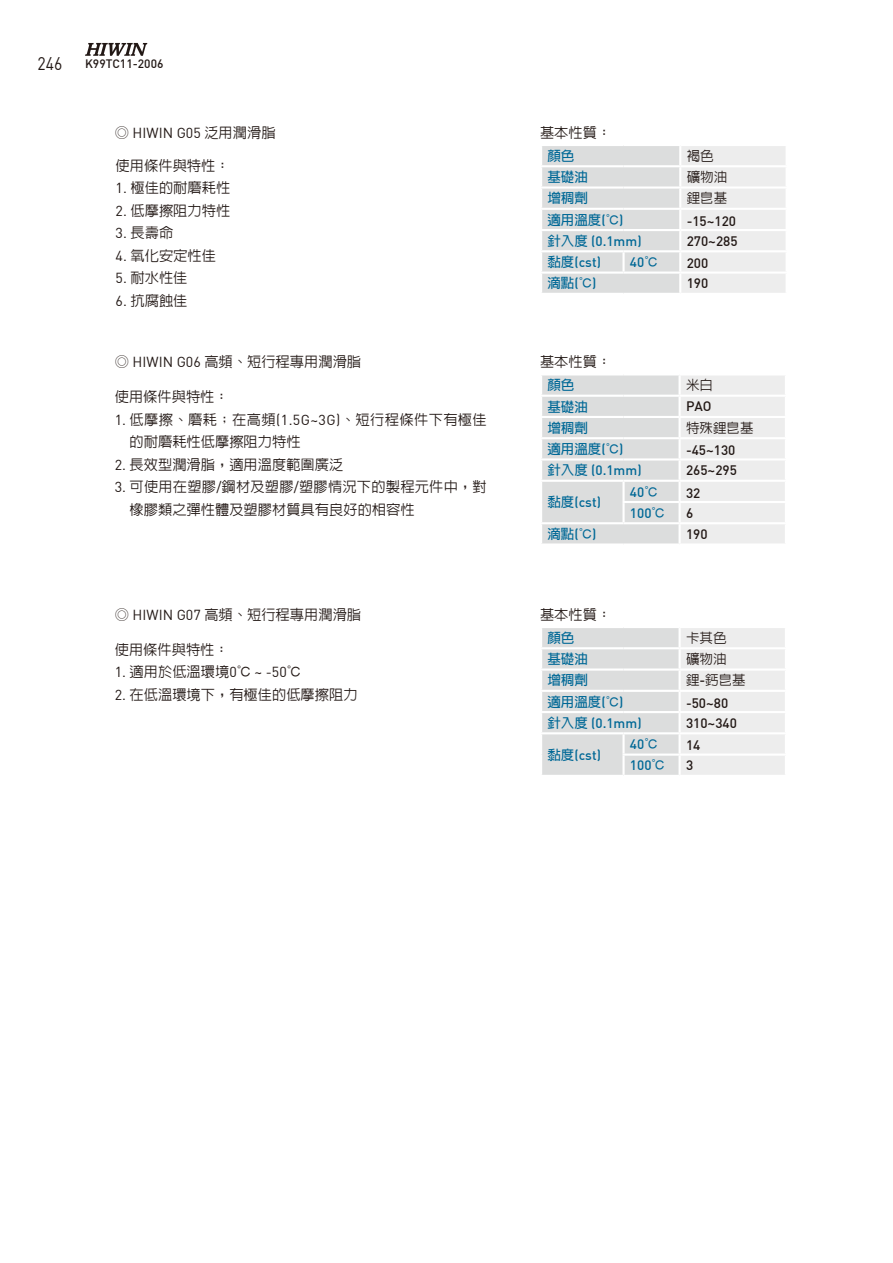
<style>
.page{position:relative;width:893px;height:1263px;background:#fff}
.page>*{position:absolute;margin:0;border:0;box-sizing:border-box;transform-origin:0 0}
.t1{font:18px "DIN";color:#221815;scale:.88 1}
.t2{font:500 14.25px/22.5px "Lin Gothic";color:#221815}
.t3{font:500 14.25px/22.5px "Lin Gothic";letter-spacing:.03em;color:#221815}
.t4{font:14.25px "DIN";color:#221815}
.t5{font:500 13.5px "DIN";color:#006896}
.t6{font:500 13.5px "DIN";color:#221815}
.t7{font:700 13.5px "Lin Gothic";color:#006896}
.t8{font:500 13.5px "Lin Gothic";color:#221815}
.t9{font:500 12px "DIN";color:#221815}
.s1{font-family:"Lin Gothic";font-weight:500}
.s2{font-family:"DIN";font-weight:400}
.s3{font-family:"DIN";font-weight:500}
.s4{font-family:"Lin Gothic";font-weight:700}
.s5{font-family:"DIN"}
</style>
<div class="page">
<svg style="left:542px;top:146px;width:244px;height:147px;background:#e5e6e6"></svg>
<hr style="left:785px;top:274px;width:3px;height:19px;background:#fff">
<svg style="left:542px;top:375px;width:243px;height:168px;background:#e6e6e6"></svg>
<svg style="left:542px;top:628px;width:243px;height:147px;background:#e5e6e6"></svg>
<svg style="left:85px;top:43px;width:62px;height:13px"></svg>
<p class="t1" style="left:38px;top:52px;width:30px">246</p>
<p class="t9" style="left:85px;top:56px;width:80px">K99TC11-2006</p>
<p class="t4" style="left:115px;top:124px;width:162px"><span class="s1">◎</span> HIWIN G05 <span class="s1">泛用潤滑脂</span></p>
<p class="t2" style="left:116px;top:154px;width:115px">使用條件與特性：</p>
<p class="t2" style="left:116px;top:177px;width:116px"><span class="s2">1.</span> 極佳的耐磨耗性</p>
<p class="t2" style="left:116px;top:199px;width:116px"><span class="s2">2.</span> 低摩擦阻力特性</p>
<p class="t2" style="left:116px;top:222px;width:59px"><span class="s2">3.</span> 長壽命</p>
<p class="t2" style="left:116px;top:244px;width:102px"><span class="s2">4.</span> 氧化安定性佳</p>
<p class="t2" style="left:116px;top:267px;width:73px"><span class="s2">5.</span> 耐水性佳</p>
<p class="t2" style="left:116px;top:289px;width:73px"><span class="s2">6.</span> 抗腐蝕佳</p>
<p class="t2" style="left:115px;top:351px;width:248px">◎ <span class="s2">HIWIN G06</span> 高頻、短行程專用潤滑脂</p>
<p class="t2" style="left:115px;top:386px;width:115px">使用條件與特性：</p>
<p class="t3" style="left:130px;top:408px;width:359px;text-indent:-15px"><span class="s2">1.</span> 低摩擦、磨耗；在高頻<span class="s2">(1.5G~3G)</span>、短行程條件下有極佳的耐磨耗性低摩擦阻力特性</p>
<p class="t2" style="left:115px;top:453px;width:230px"><span class="s2">2.</span> 長效型潤滑脂，適用溫度範圍廣泛</p>
<p class="t2" style="left:130px;top:476px;width:359px;text-indent:-15px"><span class="s2">3.</span> 可使用在塑膠<span class="s2">/</span>鋼材及塑膠<span class="s2">/</span>塑膠情況下的製程元件中，對橡膠類之彈性體及塑膠材質具有良好的相容性</p>
<p class="t2" style="left:115px;top:603px;width:248px">◎ <span class="s2">HIWIN G07</span> 高頻、短行程專用潤滑脂</p>
<p class="t2" style="left:115px;top:638px;width:115px">使用條件與特性：</p>
<p class="t2" style="left:115px;top:661px;width:188px"><span class="s2">1.</span> 適用於低溫環境<span class="s2">0</span>℃ <span class="s2">~ -50</span>℃</p>
<p class="t2" style="left:115px;top:683px;width:244px"><span class="s2">2.</span> 在低溫環境下，有極佳的低摩擦阻力</p>
<p class="t2" style="left:540px;top:121px;width:73px">基本性質：</p>
<p class="t7" style="left:547px;top:149px;width:28px">顏色</p>
<p class="t8" style="left:687px;top:149px;width:28px">褐色</p>
<p class="t7" style="left:547px;top:170px;width:42px">基礎油</p>
<p class="t8" style="left:687px;top:170px;width:42px">礦物油</p>
<p class="t7" style="left:547px;top:191px;width:42px">增稠劑</p>
<p class="t8" style="left:687px;top:191px;width:42px">鋰皂基</p>
<p class="t7" style="left:547px;top:213px;width:78px">適用溫度<span class="s3">(</span>℃<span class="s3">)</span></p>
<p class="t6" style="left:687px;top:212px;width:51px">-15~120</p>
<p class="t5" style="left:547px;top:232px;width:96px"><span class="s4">針入度</span> (0.1mm)</p>
<p class="t6" style="left:687px;top:232px;width:52px">270~285</p>
<p class="t5" style="left:547px;top:254px;width:55px"><span class="s4">黏度</span>(cst)</p>
<p class="t5" style="left:630px;top:254px;width:29px">40<span class="s4">℃</span></p>
<p class="t6" style="left:687px;top:255px;width:23px">200</p>
<p class="t7" style="left:547px;top:276px;width:51px">滴點<span class="s3">(</span>℃<span class="s3">)</span></p>
<p class="t6" style="left:687px;top:275px;width:23px">190</p>
<p class="t2" style="left:540px;top:351px;width:73px">基本性質：</p>
<p class="t7" style="left:547px;top:378px;width:28px">顏色</p>
<p class="t8" style="left:686px;top:378px;width:28px">米白</p>
<p class="t7" style="left:547px;top:400px;width:42px">基礎油</p>
<p class="t6" style="left:686px;top:398px;width:27px">PAO</p>
<p class="t7" style="left:547px;top:421px;width:42px">增稠劑</p>
<p class="t8" style="left:686px;top:421px;width:69px">特殊鋰皂基</p>
<p class="t7" style="left:547px;top:442px;width:78px">適用溫度<span class="s3">(</span>℃<span class="s3">)</span></p>
<p class="t6" style="left:686px;top:441px;width:51px">-45~130</p>
<p class="t5" style="left:547px;top:462px;width:96px"><span class="s4">針入度</span> (0.1mm)</p>
<p class="t6" style="left:686px;top:462px;width:52px">265~295</p>
<p class="t5" style="left:547px;top:494px;width:55px"><span class="s4">黏度</span>(cst)</p>
<p class="t5" style="left:630px;top:483px;width:29px">40<span class="s4">℃</span></p>
<p class="t6" style="left:686px;top:484px;width:16px">32</p>
<p class="t5" style="left:630px;top:504px;width:37px">100<span class="s4">℃</span></p>
<p class="t6" style="left:686px;top:504px;width:9px">6</p>
<p class="t7" style="left:547px;top:527px;width:51px">滴點<span class="s3">(</span>℃<span class="s3">)</span></p>
<p class="t6" style="left:686px;top:525px;width:23px">190</p>
<p class="t2" style="left:540px;top:603px;width:73px">基本性質：</p>
<p class="t7" style="left:547px;top:631px;width:28px">顏色</p>
<p class="t8" style="left:686px;top:631px;width:42px">卡其色</p>
<p class="t7" style="left:547px;top:652px;width:42px">基礎油</p>
<p class="t8" style="left:686px;top:652px;width:42px">礦物油</p>
<p class="t7" style="left:547px;top:673px;width:42px">增稠劑</p>
<p class="t8" style="left:686px;top:673px;width:61px">鋰<span class="s5">-</span>鈣皂基</p>
<p class="t7" style="left:547px;top:695px;width:78px">適用溫度<span class="s3">(</span>℃<span class="s3">)</span></p>
<p class="t6" style="left:686px;top:694px;width:44px">-50~80</p>
<p class="t5" style="left:547px;top:714px;width:96px"><span class="s4">針入度</span> (0.1mm)</p>
<p class="t6" style="left:686px;top:714px;width:52px">310~340</p>
<p class="t5" style="left:547px;top:746px;width:55px"><span class="s4">黏度</span>(cst)</p>
<p class="t5" style="left:630px;top:736px;width:29px">40<span class="s4">℃</span></p>
<p class="t6" style="left:686px;top:737px;width:16px">14</p>
<p class="t5" style="left:630px;top:757px;width:37px">100<span class="s4">℃</span></p>
<p class="t6" style="left:686px;top:757px;width:9px">3</p>
</div>
